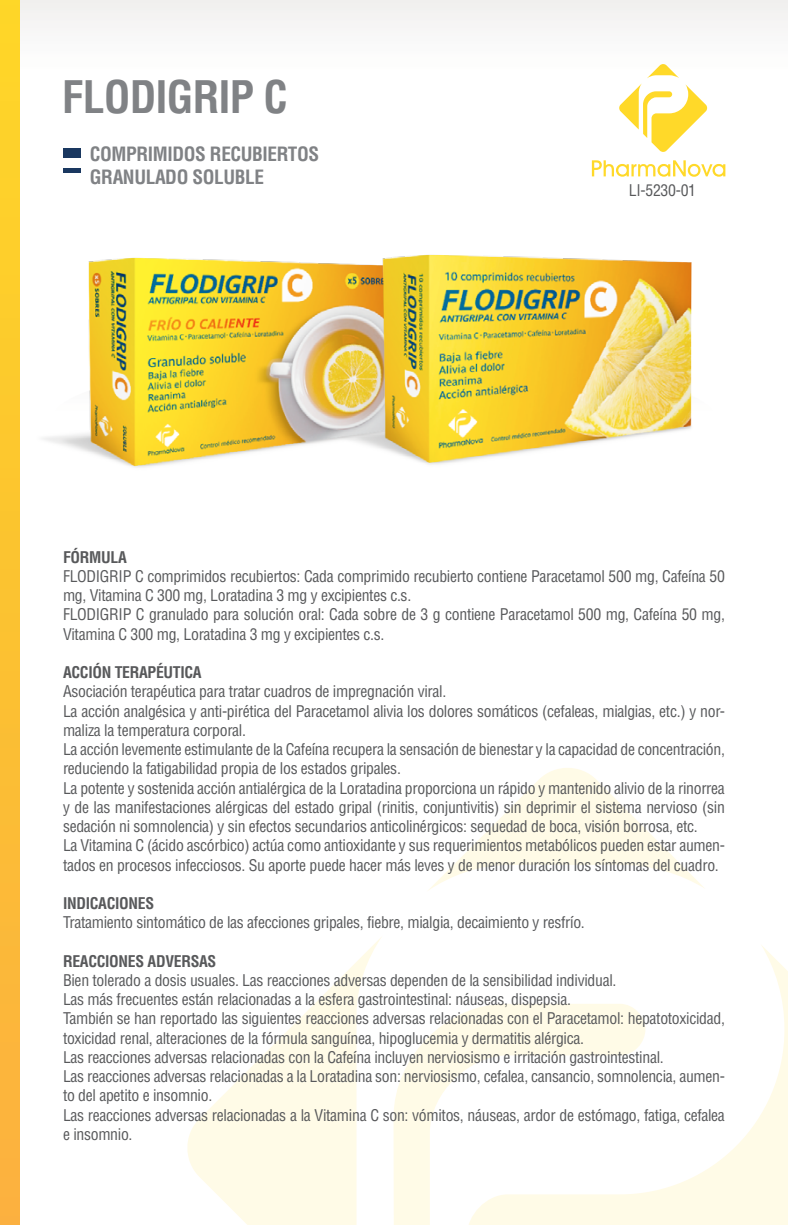
<style>
.page{position:relative;width:788px;height:1225px;background:#fff}
.page>*{position:absolute;margin:0;border:0;box-sizing:border-box;transform-origin:0 0}
.t1{font:700 condensed 43.75px "Helvetica LT Std";letter-spacing:-.02em;color:#808285}
.t2{font:700 condensed 19.25px/22.8px "Helvetica LT Std";letter-spacing:-.02em;color:#808285}
.t3{font:condensed 15.75px/19.2px "Helvetica LT Std";letter-spacing:-.02em;color:#58595b}
.t4{font:700 condensed 15.75px "Helvetica LT Std";letter-spacing:-.02em;color:#58595b}
</style>
<div class="page">
<svg style="left:19px;top:0;width:769px;height:208px"></svg>
<div style="left:0;top:0;width:19px;height:1225px;background:linear-gradient(to bottom,#fed626,#fbb03e)"></div>
<svg style="left:187px;top:768px;width:601px;height:457px"></svg>
<svg style="left:618px;top:64px;width:89px;height:88px"></svg>
<svg style="left:592px;top:160px;width:133px;height:17px"></svg>
<div style="left:63px;top:148px;width:18px;height:10px;background:#1a3860"></div>
<div style="left:63px;top:168px;width:18px;height:5px;background:#1a3860"></div>
<img style="left:11px;top:208px;width:295px;height:300px">
<img style="left:306px;top:205px;width:449px;height:260px">
<h1 class="t1" style="left:62px;top:70px;width:227px">FLODIGRIP C</h1>
<p class="t2" style="left:90px;top:143px;width:231px">COMPRIMIDOS RECUBIERTOS<br>GRANULADO SOLUBLE</p>
<p class="t3" style="left:629px;top:181px;width:69px">LI-5230-01</p>
<p class="t4" style="left:63px;top:547px;width:65px">FÓRMULA</p>
<p class="t3" style="left:63px;top:566px;width:663px">FLODIGRIP C comprimidos recubiertos: Cada comprimido recubierto contiene Paracetamol 500 mg, Cafeína 50 mg, Vitamina C 300 mg, Loratadina 3 mg y excipientes c.s.<br>FLODIGRIP C granulado para solución oral: Cada sobre de 3 g contiene Paracetamol 500 mg, Cafeína 50 mg, Vitamina C 300 mg, Loratadina 3 mg y excipientes c.s.</p>
<p class="t4" style="left:63px;top:662px;width:140px">ACCIÓN TERAPÉUTICA</p>
<p class="t3" style="left:63px;top:682px;width:663px">Asociación terapéutica para tratar cuadros de impregnación viral.<br>La acción analgésica y anti-pirética del Paracetamol alivia los dolores somáticos (cefaleas, mialgias, etc.) y nor&shy;maliza la temperatura corporal.<br>La acción levemente estimulante de la Cafeína recupera la sensación de bienestar y la capacidad de concentración, reduciendo la fatigabilidad propia de los estados gripales.<br>La potente y sostenida acción antialérgica de la Loratadina proporciona un rápido y mantenido alivio de la rinorrea y de las manifestaciones alérgicas del estado gripal (rinitis, conjuntivitis) sin deprimir el sistema nervioso (sin sedación ni somnolencia) y sin efectos secundarios anticolinérgicos: sequedad de boca, visión borrosa, etc.<br>La Vitamina C (ácido ascórbico) actúa como antioxidante y sus requerimientos metabólicos pueden estar aumen&shy;tados en procesos infecciosos. Su aporte puede hacer más leves y de menor duración los síntomas del cuadro.</p>
<p class="t4" style="left:63px;top:893px;width:93px">INDICACIONES</p>
<p class="t3" style="left:63px;top:913px;width:523px">Tratamiento sintomático de las afecciones gripales, fiebre, mialgia, decaimiento y resfrío.</p>
<p class="t4" style="left:63px;top:951px;width:155px">REACCIONES ADVERSAS</p>
<p class="t3" style="left:63px;top:971px;width:663px">Bien tolerado a dosis usuales. Las reacciones adversas dependen de la sensibilidad individual.<br>Las más frecuentes están relacionadas a la esfera gastrointestinal: náuseas, dispepsia.<br>También se han reportado las siguientes reacciones adversas relacionadas con el Paracetamol: hepatotoxicidad, toxicidad renal, alteraciones de la fórmula sanguínea, hipoglucemia y dermatitis alérgica.<br>Las reacciones adversas relacionadas con la Cafeína incluyen nerviosismo e irritación gastrointestinal.<br>Las reacciones adversas relacionadas a la Loratadina son: nerviosismo, cefalea, cansancio, somnolencia, aumen&shy;to del apetito e insomnio.<br>Las reacciones adversas relacionadas a la Vitamina C son: vómitos, náuseas, ardor de estómago, fatiga, cefalea e insomnio.</p>
</div>
